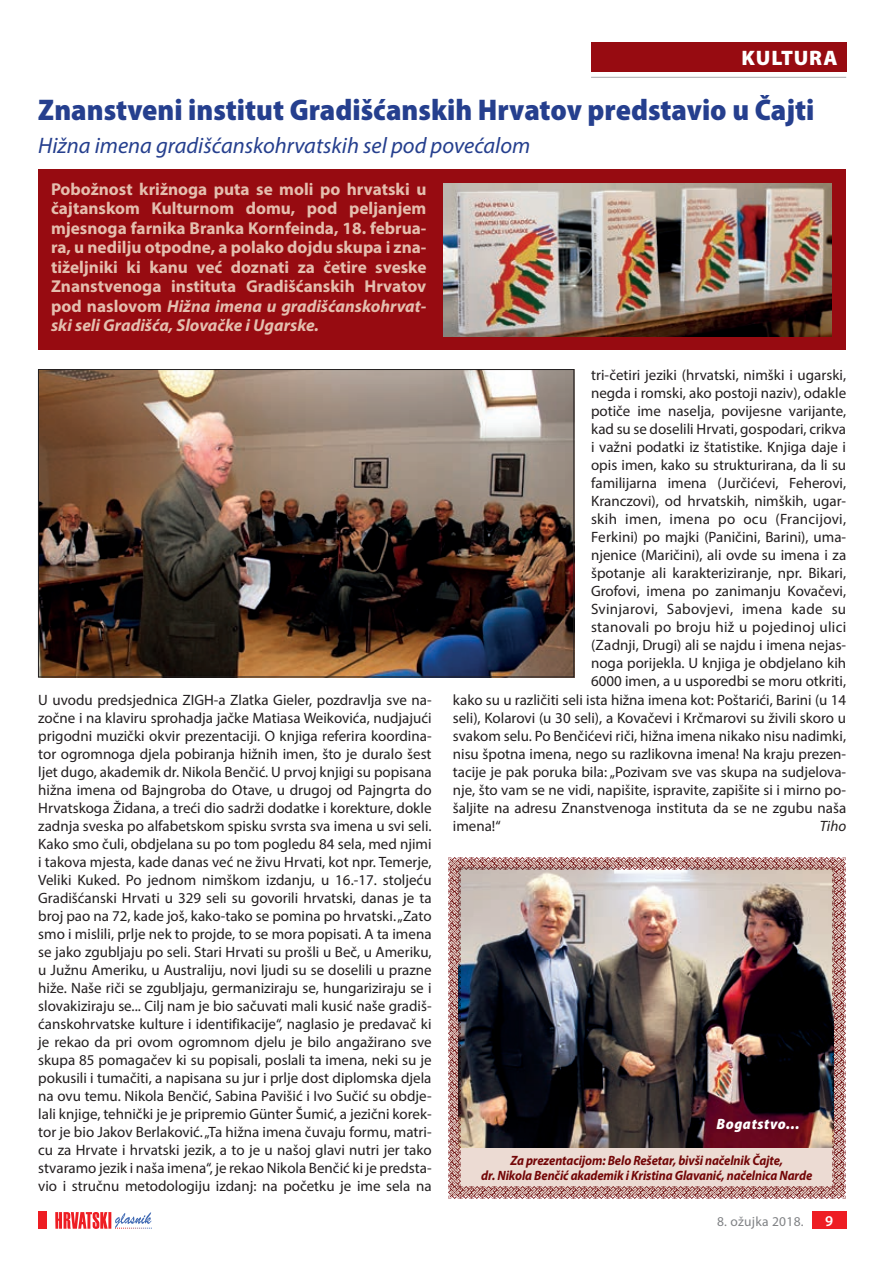
<style>
.page{position:relative;width:893px;height:1263px;background:#fff}
.page>*{position:absolute;margin:0;border:0;box-sizing:border-box;transform-origin:0 0}
.t1{font:900 semi-condensed 30px "Myriad Pro";color:#253f8e}
.t2{font:italic 22.5px "Myriad Pro";color:#253f8e}
.t3{font:900 21px "Myriad Pro";color:#fff}
.t4{font:700 17.25px/19.5px "Myriad Pro";color:#e4beae;text-align:justify}
.t5{font:15px/18px "Myriad Pro";color:#231f20;text-align:justify}
.t6{font:15px "Myriad Pro";letter-spacing:.02em;color:#231f20}
.t7{font:italic 900 semi-condensed 15px "Myriad Pro";letter-spacing:.04em;color:#fff}
.t8{font:italic 15px "Myriad Pro";color:#231f20}
.t9{font:600 15px "Myriad Pro";color:#fff}
.t10{font:italic 700 13.5px/15px "Myriad Pro";letter-spacing:-.01em;color:#730607;text-align:center;scale:.93 1}
.t11{font:13.5px "Myriad Pro";letter-spacing:.02em;color:#808285}
.s1{font-style:italic}
</style>
<div class="page">
<div style="left:812px;top:1212px;width:34px;height:17px;background:#ee1d23"></div>
<svg style="left:55px;top:1212px;width:97px;height:17px"></svg>
<div style="left:38px;top:1212px;width:9px;height:17px;background:#ee1d23"></div>
<div style="left:591px;top:43px;width:255px;height:29px;background:#970b11"></div>
<hr style="left:591px;top:77px;width:255px;height:1px;background:#a8a9ad">
<img style="left:448px;top:857px;width:397px;height:342px">
<div style="left:38px;top:169px;width:808px;height:181px;background:#970b11"></div>
<img style="left:443px;top:183px;width:389px;height:153px">
<img style="left:40px;top:371px;width:532px;height:304px">
<div style="left:38px;top:369px;width:536px;height:308px;border:1px solid #231f20"></div>
<h3 class="t3" style="left:741px;top:44px;width:15px">KULTURA</h3>
<h1 class="t1" style="left:38px;top:90px;width:778px">Znanstveni institut Gradišćanskih Hrvatov predstavio u Čajti</h1>
<h2 class="t2" style="left:38px;top:132px;width:494px">Hižna imena gradišćanskohrvatskih sel pod povećalom</h2>
<p class="t4" style="left:51px;top:179px;width:377px">Pobožnost križnoga puta se moli po hrvatski u čajtanskom Kulturnom domu, pod peljanjem mjesnoga farnika Branka Kornfeinda, 18. februa&shy;ra, u nedilju otpodne, a polako dojdu skupa i zna&shy;tiželjniki ki kanu već doznati za četire sveske Znanstvenoga instituta Gradišćanskih Hrvatov pod naslovom <span class="s1">Hižna imena u gradišćanskohrvat&shy;ski seli Gradišća, Slovačke i Ugarske.</span></p>
<p class="t5" style="left:38px;top:690px;width:395px">U uvodu predsjednica ZIGH-a Zlatka Gieler, pozdravlja sve na&shy;zočne i na klaviru sprohadja jačke Matiasa Weikovića, nudjajući prigodni muzički okvir prezentaciji. O knjiga referira koordina&shy;tor ogromnoga djela pobiranja hižnih imen, što je duralo šest ljet dugo, akademik dr. Nikola Benčić. U prvoj knjigi su popisana hižna imena od Bajngroba do Otave, u drugoj od Pajngrta do Hrvatskoga Židana, a treći dio sadrži dodatke i korekture, dokle zadnja sveska po alfabetskom spisku svrsta sva imena u svi seli.<br>Kako smo čuli, obdjelana su po tom pogledu 84 sela, med njimi i takova mjesta, kade danas već ne živu Hrvati, kot npr. Temerje, Veliki Kuked. Po jednom nimškom izdanju, u 16.-17. stoljeću Gradišćanski Hrvati u 329 seli su govorili hrvatski, danas je ta broj pao na 72, kade još, kako-tako se pomina po hrvatski. „Zato smo i mislili, prlje nek to projde, to se mora popisati. A ta imena se jako zgubljaju po seli. Stari Hrvati su prošli u Beč, u Ameriku, u Južnu Ameriku, u Australiju, novi ljudi su se doselili u prazne hiže. Naše riči se zgubljaju, germaniziraju se, hungariziraju se i slovakiziraju se... Cilj nam je bio sačuvati mali kusić naše gradiš&shy;ćanskohrvatske kulture i identifikacije“, naglasio je predavač ki je rekao da pri ovom ogromnom djelu je bilo angažirano sve skupa 85 pomagačev ki su popisali, poslali ta imena, neki su je pokusili i tumačiti, a napisana su jur i prlje dost diplomska djela na ovu temu. Nikola Benčić, Sabina Pavišić i Ivo Sučić su obdje&shy;lali knjige, tehnički je je pripremio Günter Šumić, a jezični korek&shy;tor je bio Jakov Berlaković. „Ta hižna imena čuvaju formu, matri&shy;cu za Hrvate i hrvatski jezik, a to je u našoj glavi nutri jer tako stvaramo jezik i naša imena“, je rekao Nikola Benčić ki je predsta&shy;vio i stručnu metodologiju izdanj: na početku je ime sela na</p>
<p class="t5" style="left:591px;top:366px;width:257px">tri-četiri jeziki (hrvatski, nimški i ugarski,</p>
<p class="t5" style="left:591px;top:384px;width:257px">negda i romski, ako postoji naziv), odakle</p>
<p class="t5" style="left:591px;top:402px;width:257px">potiče ime naselja, povijesne varijante,</p>
<p class="t5" style="left:591px;top:420px;width:257px">kad su se doselili Hrvati, gospodari, crikva</p>
<p class="t5" style="left:591px;top:438px;width:257px">i važni podatki iz štatistike. Knjiga daje i</p>
<p class="t5" style="left:591px;top:456px;width:257px">opis imen, kako su strukturirana, da li su</p>
<p class="t5" style="left:591px;top:474px;width:257px">familijarna imena (Jurčićevi, Feherovi,</p>
<p class="t5" style="left:591px;top:492px;width:257px">Kranczovi), od hrvatskih, nimških, ugar-</p>
<p class="t6" style="left:591px;top:510px;width:257px">skih imen, imena po ocu (Francijovi,</p>
<p class="t5" style="left:591px;top:528px;width:257px">Ferkini) po majki (Paničini, Barini), uma-</p>
<p class="t5" style="left:591px;top:546px;width:257px">njenice (Maričini), ali ovde su imena i za</p>
<p class="t5" style="left:591px;top:564px;width:257px">špotanje ali karakteriziranje, npr. Bikari,</p>
<p class="t5" style="left:591px;top:582px;width:257px">Grofovi, imena po zanimanju Kovačevi,</p>
<p class="t6" style="left:591px;top:600px;width:257px">Svinjarovi, Sabovjevi, imena kade su</p>
<p class="t6" style="left:591px;top:618px;width:257px">stanovali po broju hiž u pojedinoj ulici</p>
<p class="t5" style="left:591px;top:636px;width:256px">(Zadnji, Drugi) ali se najdu i imena nejas-</p>
<p class="t5" style="left:591px;top:654px;width:257px">noga porijekla. U knjiga je obdjelano kih</p>
<p class="t5" style="left:591px;top:672px;width:257px">6000 imen, a u usporedbi se moru otkriti,</p>
<p class="t5" style="left:453px;top:690px;width:395px">kako su u različiti seli ista hižna imena kot: Poštarići, Barini (u 14</p>
<p class="t5" style="left:453px;top:708px;width:395px">seli), Kolarovi (u 30 seli), a Kovačevi i Krčmarovi su živili skoro u</p>
<p class="t5" style="left:453px;top:726px;width:395px">svakom selu. Po Benčićevi riči, hižna imena nikako nisu nadimki,</p>
<p class="t5" style="left:453px;top:744px;width:395px">nisu špotna imena, nego su razlikovna imena! Na kraju prezen-</p>
<p class="t5" style="left:453px;top:762px;width:395px">tacije je pak poruka bila: „Pozivam sve vas skupa na sudjelova-</p>
<p class="t5" style="left:453px;top:780px;width:395px">nje, što vam se ne vidi, napišite, ispravite, zapišite si i mirno po-</p>
<p class="t5" style="left:453px;top:798px;width:395px">šaljite na adresu Znanstvenoga instituta da se ne zgubu naša</p>
<p class="t5" style="left:453px;top:816px;width:49px">imena!“</p>
<p class="t8" style="left:820px;top:816px;width:28px">Tiho</p>
<p class="t7" style="left:716px;top:1114px;width:85px">Bogatstvo...</p>
<p class="t10" style="left:481px;top:1152px;width:357px">Za prezentacijom: Belo Rešetar, bivši načelnik Čajte,<br>dr. Nikola Benčić akademik i Kristina Glavanić, načelnica Narde</p>
<p class="t11" style="left:717px;top:1213px;width:88px">8. ožujka 2018.</p>
<p class="t9" style="left:825px;top:1211px;width:10px">9</p>
</div>
